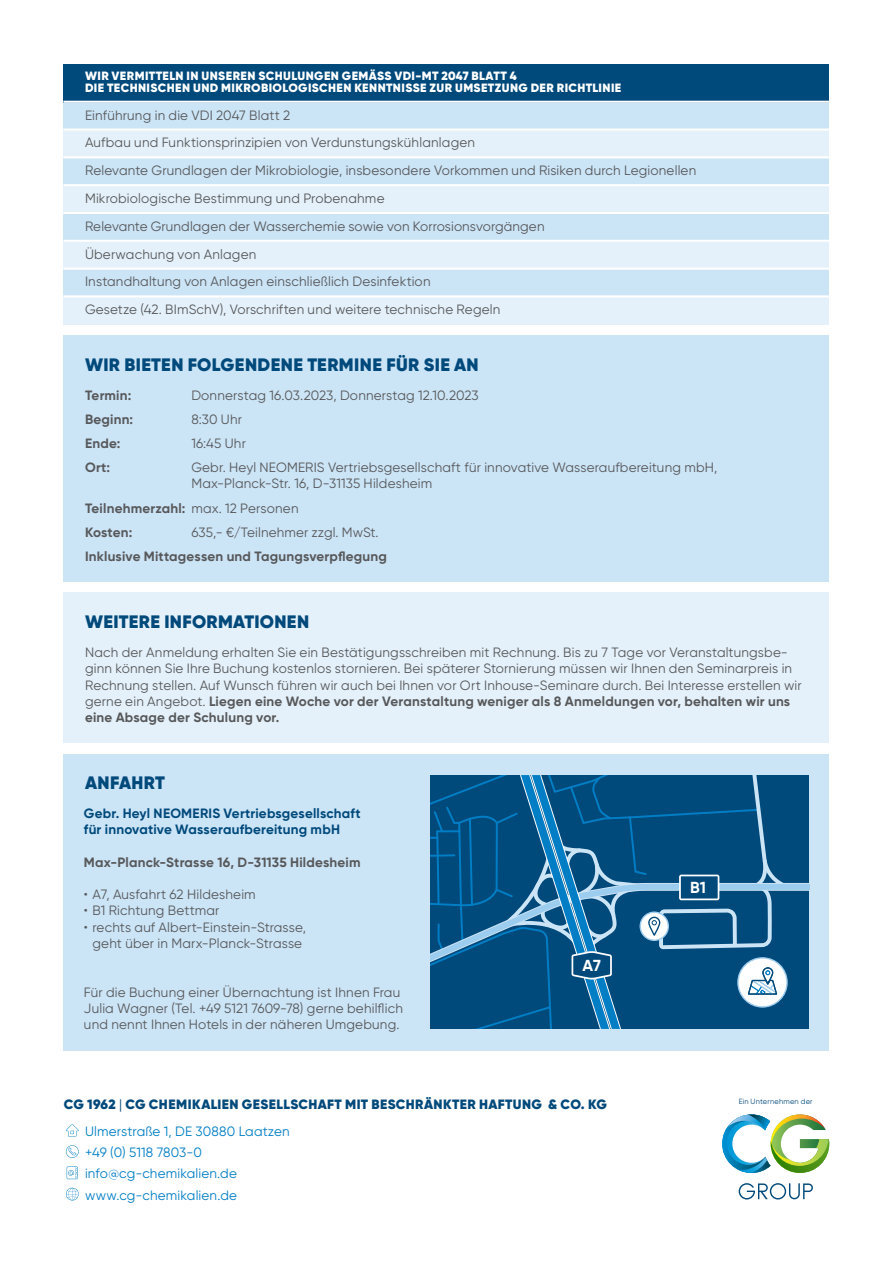
<style>
.page{position:relative;width:893px;height:1263px;background:#fff}
.page>*{position:absolute;margin:0;border:0;box-sizing:border-box;transform-origin:0 0}
.t1{font:900 18px "Gilroy";letter-spacing:.02em;color:#00497b}
.t2{font:700 15.9px "Gilroy";color:#fff}
.Bullets_Gilroy_Regul{font:13.5px/16.2px "Gilroy";letter-spacing:.015em;color:#57585a}
.t3{font:700 13.5px "Gilroy";letter-spacing:.015em;color:#57585a}
.t4{font:13.5px "Gilroy";letter-spacing:.015em;color:#007ec5}
.t5{font:700 13.5px/16.2px "Gilroy";letter-spacing:.015em;color:#00497b}
.t6{font:900 13.5px "Gilroy";letter-spacing:.025em;color:#00497b}
.Überschriften_Gilroy{font:900 12px/12px "Gilroy";letter-spacing:.035em;color:#fff}
.t7{font:7.5px "Gilroy";letter-spacing:.03em;color:#00497b}
.s1{font-weight:400}
.s2{font-weight:700}
</style>
<div class="page">
<svg style="left:66px;top:1145px;width:13px;height:13px"></svg>
<svg style="left:67px;top:1166px;width:11px;height:13px"></svg>
<svg style="left:66px;top:1188px;width:13px;height:12px"></svg>
<svg style="left:66px;top:1124px;width:13px;height:12px"></svg>
<svg style="left:739px;top:1183px;width:74px;height:16px"></svg>
<img style="left:722px;top:1114px;width:107px;height:59px">
<div style="left:64px;top:297px;width:765px;height:28px;background:#e4f1fa"></div>
<div style="left:64px;top:269px;width:765px;height:28px;background:#cbe4f6"></div>
<hr style="left:63px;top:295px;width:767px;height:2px;background:#fff">
<div style="left:64px;top:241px;width:765px;height:28px;background:#e4f1fa"></div>
<hr style="left:63px;top:268px;width:767px;height:2px;background:#fff">
<div style="left:64px;top:214px;width:765px;height:27px;background:#cbe4f6"></div>
<hr style="left:63px;top:240px;width:767px;height:2px;background:#fff">
<div style="left:64px;top:186px;width:765px;height:28px;background:#e4f1fa"></div>
<hr style="left:63px;top:212px;width:767px;height:2px;background:#fff">
<div style="left:64px;top:158px;width:765px;height:28px;background:#cbe4f6"></div>
<hr style="left:63px;top:184px;width:767px;height:2px;background:#fff">
<div style="left:64px;top:130px;width:765px;height:28px;background:#e4f1fa"></div>
<hr style="left:63px;top:156px;width:767px;height:2px;background:#fff">
<div style="left:64px;top:102px;width:765px;height:28px;background:#cbe4f6"></div>
<hr style="left:63px;top:128px;width:767px;height:3px;background:#fff">
<div style="left:64px;top:64px;width:765px;height:38px;background:#00497b"></div>
<hr style="left:63px;top:101px;width:767px;height:2px;background:#fff">
<div style="left:64px;top:335px;width:765px;height:247px;background:#cbe4f6"></div>
<div style="left:64px;top:593px;width:765px;height:150px;background:#e4f1fa"></div>
<div style="left:64px;top:754px;width:765px;height:296px;background:#cbe4f6"></div>
<svg style="left:431px;top:775px;width:378px;height:254px;background:#145b8c"></svg>
<p class="Überschriften_Gilroy" style="left:85px;top:70px;width:538px">WIR VERMITTELN IN UNSEREN SCHULUNGEN GEMÄSS VDI-MT 2047 BLATT 4<br>DIE TECHNISCHEN UND MIKROBIOLOGISCHEN KENNTNISSE ZUR UMSETZUNG DER RICHTLINIE</p>
<p class="Bullets_Gilroy_Regul" style="left:85px;top:107px;width:207px">Einführung in die VDI 2047 Blatt 2</p>
<p class="Bullets_Gilroy_Regul" style="left:85px;top:134px;width:392px">Aufbau und Funktionsprinzipien von Verdunstungskühlanlagen</p>
<p class="Bullets_Gilroy_Regul" style="left:85px;top:162px;width:613px">Relevante Grundlagen der Mikrobiologie, insbesondere Vorkommen und Risiken durch Legionellen</p>
<p class="Bullets_Gilroy_Regul" style="left:85px;top:190px;width:301px">Mikrobiologische Bestimmung und Probenahme</p>
<p class="Bullets_Gilroy_Regul" style="left:85px;top:218px;width:461px">Relevante Grundlagen der Wasserchemie sowie von Korrosionsvorgängen</p>
<p class="Bullets_Gilroy_Regul" style="left:85px;top:246px;width:173px">Überwachung von Anlagen</p>
<p class="Bullets_Gilroy_Regul" style="left:85px;top:273px;width:347px">Instandhaltung von Anlagen einschließlich Desinfektion</p>
<p class="Bullets_Gilroy_Regul" style="left:85px;top:301px;width:417px">Gesetze (42. BImSchV), Vorschriften und weitere technische Regeln</p>
<p class="t1" style="left:85px;top:353px;width:395px">WIR BIETEN FOLGENDENE TERMINE FÜR SIE AN</p>
<p class="t3" style="left:85px;top:387px;width:48px">Termin:</p>
<p class="Bullets_Gilroy_Regul" style="left:191px;top:387px;width:289px">Donnerstag 16.03.2023, Donnerstag 12.10.2023</p>
<p class="t3" style="left:85px;top:411px;width:50px">Beginn:</p>
<p class="Bullets_Gilroy_Regul" style="left:191px;top:411px;width:52px">8:30 Uhr</p>
<p class="t3" style="left:85px;top:435px;width:37px">Ende:</p>
<p class="Bullets_Gilroy_Regul" style="left:191px;top:435px;width:56px">16:45 Uhr</p>
<p class="t3" style="left:85px;top:459px;width:27px">Ort:</p>
<p class="Bullets_Gilroy_Regul" style="left:191px;top:459px;width:528px">Gebr. Heyl NEOMERIS Vertriebsgesellschaft für innovative Wasseraufbereitung mbH,<br>Max-Planck-Str. 16, D-31135 Hildesheim</p>
<p class="t3" style="left:85px;top:499px;width:215px">Teilnehmerzahl: <span class="s1">max. 12 Personen</span></p>
<p class="t3" style="left:85px;top:523px;width:49px">Kosten:</p>
<p class="Bullets_Gilroy_Regul" style="left:191px;top:524px;width:189px">635,- €/Teilnehmer zzgl. MwSt.</p>
<p class="t3" style="left:85px;top:548px;width:303px">Inklusive Mittagessen und Tagungsverpflegung</p>
<p class="t1" style="left:85px;top:610px;width:226px">WEITERE INFORMATIONEN</p>
<p class="Bullets_Gilroy_Regul" style="left:85px;top:644px;width:718px">Nach der Anmeldung erhalten Sie ein Bestätigungsschreiben mit Rechnung. Bis zu 7 Tage vor Veranstaltungsbe&shy;ginn können Sie Ihre Buchung kostenlos stornieren. Bei späterer Stornierung müssen wir Ihnen den Seminarpreis in Rechnung stellen. Auf Wunsch führen wir auch bei Ihnen vor Ort Inhouse-Seminare durch. Bei Interesse erstellen wir gerne ein Angebot. <span class="s2">Liegen eine Woche vor der Veranstaltung weniger als 8 Anmeldungen vor, behalten wir uns eine Absage der Schulung vor.</span></p>
<p class="t1" style="left:85px;top:772px;width:81px">ANFAHRT</p>
<p class="t5" style="left:84px;top:805px;width:278px">Gebr. Heyl NEOMERIS Vertriebsgesellschaft für innovative Wasseraufbereitung mbH</p>
<p class="t3" style="left:84px;top:854px;width:278px">Max-Planck-Strasse 16, D-31135 Hildesheim</p>
<p class="Bullets_Gilroy_Regul" style="left:84px;top:886px;width:173px">• A7, Ausfahrt 62 Hildesheim</p>
<p class="Bullets_Gilroy_Regul" style="left:84px;top:902px;width:137px">• B1 Richtung Bettmar</p>
<p class="Bullets_Gilroy_Regul" style="left:84px;top:919px;width:224px;text-align:center">• rechts auf Albert-Einstein-Strasse, geht über in Marx-Planck-Strasse</p>
<p class="Bullets_Gilroy_Regul" style="left:84px;top:983px;width:320px">Für die Buchung einer Übernachtung ist Ihnen Frau<br>Julia Wagner (Tel. +49 5121 7609-78) gerne behilflich und nennt Ihnen Hotels in der näheren Umgebung.</p>
<p class="t2" style="left:582px;top:955px;width:20px">A7</p>
<p class="t2" style="left:690px;top:877px;width:17px">B1</p>
<p class="t6" style="left:64px;top:1095px;width:545px">CG 1962 <span class="s1">|</span> CG CHEMIKALIEN GESELLSCHAFT MIT BESCHRÄNKTER HAFTUNG &amp; CO. KG</p>
<p class="t7" style="left:739px;top:1097px;width:75px">Ein Unternehmen der</p>
<p class="t4" style="left:85px;top:1123px;width:206px">Ulmerstraße 1, DE 30880 Laatzen</p>
<p class="t4" style="left:85px;top:1144px;width:118px">+49 (0) 5118 7803-0</p>
<p class="t4" style="left:85px;top:1165px;width:153px">info@cg-chemikalien.de</p>
<p class="t4" style="left:85px;top:1186px;width:154px">www.cg-chemikalien.de</p>
</div>
